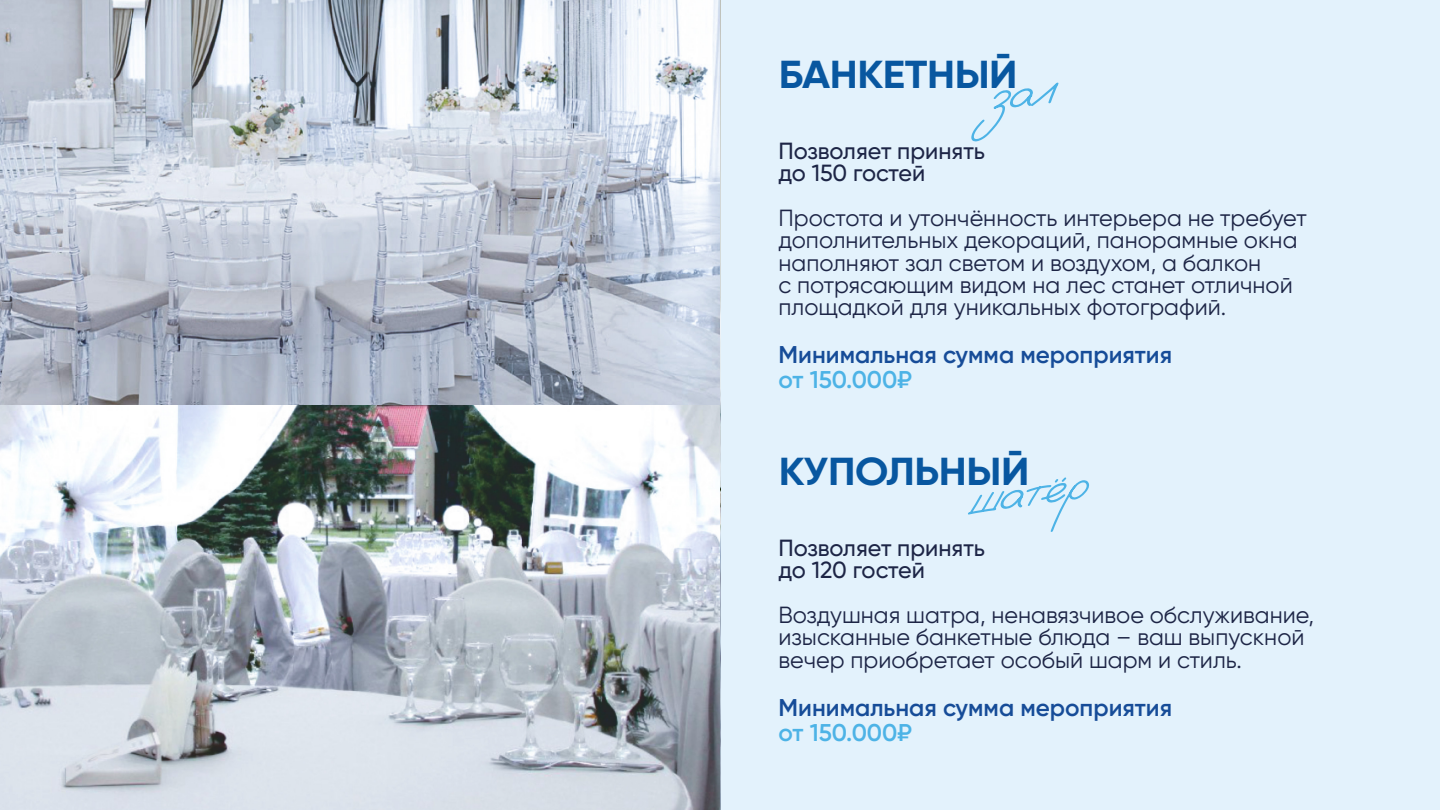
<style>
.page{position:relative;width:1440px;height:810px;background:#fff}
.page>*{position:absolute;margin:0;border:0;box-sizing:border-box;transform-origin:0 0}
.t1{font:italic 87.9px "Vasek";color:#4db3e6;scale:1.13 1}
.t2{font:700 39px "Gilroy";letter-spacing:-.01em;color:#0857a0;scale:1.08 1}
.t3{font:600 24.22px "Gilroy";color:#164c98}
.t4{font:600 24.22px "Gilroy";color:#4db3e6}
.t5{font:23.33px/22.4px "Gilroy";color:#1d2546}
.t6{font:500 23.33px/22.4px "Gilroy";color:#1d2546}
</style>
<div class="page">
<div style="left:719px;top:0;width:721px;height:810px;background:#e3f2fc"></div>
<img style="left:0;top:0;width:720px;height:810px">
<svg style="left:971px;top:83px;width:88px;height:59px"></svg>
<h2 class="t2" style="left:779px;top:50px;width:223px">БАНКЕТНЫЙ</h2>
<p class="t6" style="left:779px;top:139px;width:208px">Позволяет принять до 150 гостей</p>
<p class="t5" style="left:779px;top:207px;width:530px">Простота и утончённость интерьера не требует дополнительных декораций, панорамные окна наполняют зал светом и воздухом, а балкон<br>с потрясающим видом на лес станет отличной площадкой для уникальных фотографий.</p>
<p class="t3" style="left:779px;top:339px;width:395px">Минимальная сумма мероприятия</p>
<p class="t4" style="left:779px;top:365px;width:135px">от 150.000₽</p>
<h2 class="t2" style="left:779px;top:447px;width:234px">КУПОЛЬНЫЙ</h2>
<h1 class="t1" style="left:953px;top:456px;width:108px;rotate:-8deg">шатёр</h1>
<p class="t6" style="left:779px;top:537px;width:208px">Позволяет принять до 120 гостей</p>
<p class="t5" style="left:779px;top:604px;width:537px">Воздушная шатра, ненавязчивое обслуживание, изысканные банкетные блюда – ваш выпускной вечер приобретает особый шарм и стиль.</p>
<p class="t3" style="left:779px;top:692px;width:395px">Минимальная сумма мероприятия</p>
<p class="t4" style="left:779px;top:718px;width:135px">от 150.000₽</p>
</div>
